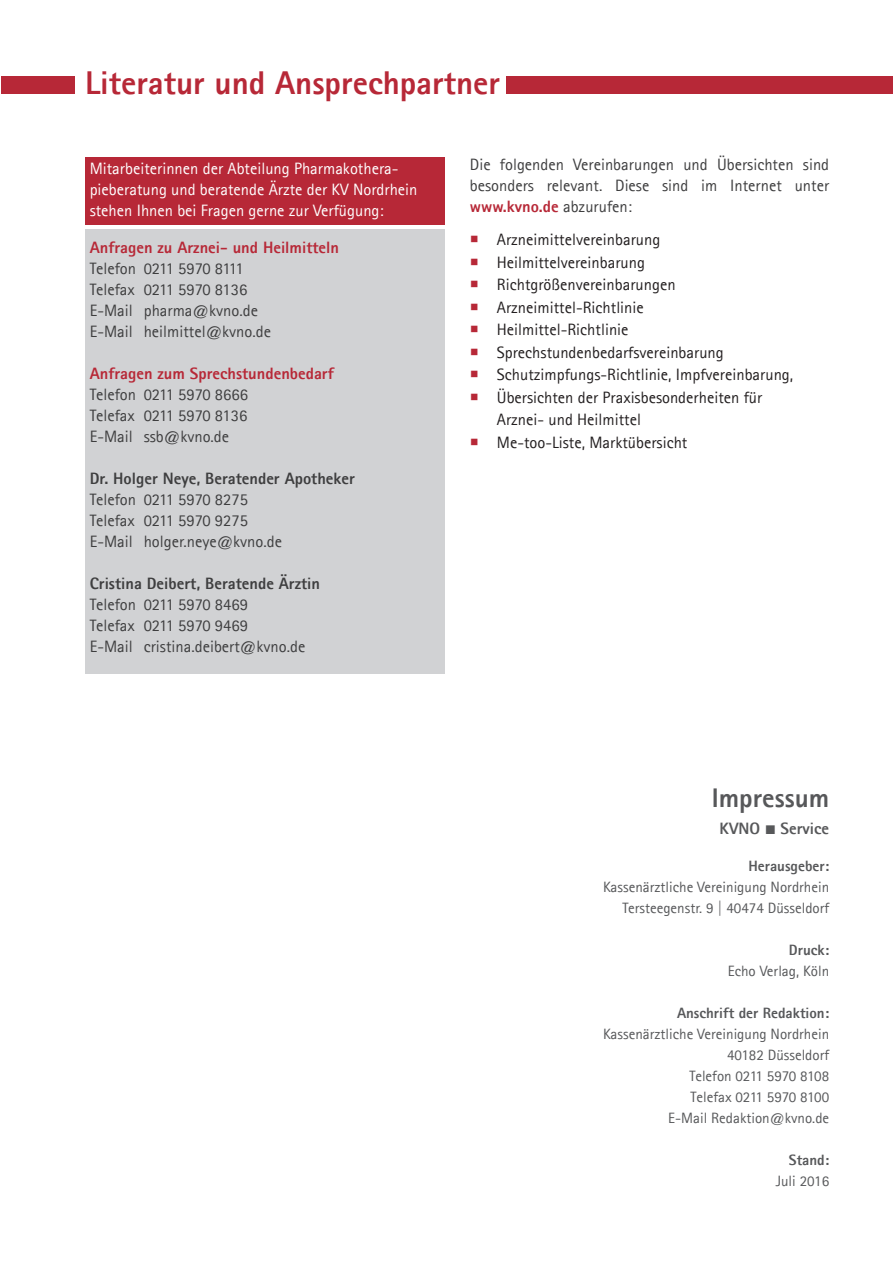
<style>
.page{position:relative;width:893px;height:1263px;background:#fff}
.page>*{position:absolute;margin:0;border:0;box-sizing:border-box;transform-origin:0 0}
.Seitenüberschrift_22{font:800 33px "Agfa Rotis Sans Serif";color:#b72837}
.t1{font:800 27px "Agfa Rotis Sans Serif";color:#57585a}
._11_14_Fließtext{font:16.5px/21px "Agfa Rotis Sans Serif";color:#3e3e3f;text-align:justify}
.t2{font:16.5px/22.5px "Agfa Rotis Sans Serif";color:#231f20}
._11_14_Fließtext-2{font:16.5px/21px "Agfa Rotis Sans Serif";color:#fff}
._11_14_Fließtext-3{font:800 16.5px "Agfa Rotis Sans Serif";color:#3e3e3f}
._11_14_Fließtext-4{font:800 16.5px "Agfa Rotis Sans Serif";color:#b72837}
._11_14_Fließtext-5{font:16.5px "Agfa Rotis Sans Serif";letter-spacing:-.02em;color:#3e3e3f}
.t3{font:800 16.5px "Agfa Rotis Sans Serif";color:#57585a}
.t4{font:15px "Agfa Rotis Sans Serif";color:#57585a}
.t5{font:800 15px "Agfa Rotis Sans Serif";color:#57585a}
.s1{font-weight:800;color:#b72837}
</style>
<div class="page">
<div style="left:506px;top:77px;width:387px;height:17px;background:#b72837"></div>
<div style="left:1px;top:77px;width:73px;height:17px;background:#b72837"></div>
<div style="left:85px;top:229px;width:360px;height:444px;background:#d1d2d4"></div>
<div style="left:85px;top:157px;width:360px;height:68px;background:#b72837"></div>
<p class="Seitenüberschrift_22" style="left:85px;top:62px;width:416px">Literatur und Ansprechpartner</p>
<p class="_11_14_Fließtext-2" style="left:90px;top:158px;width:329px">Mitarbeiterinnen der Abteilung Pharmakothera&shy;pieberatung und beratende Ärzte der KV Nordrhein stehen Ihnen bei Fragen gerne zur Verfügung:</p>
<p class="_11_14_Fließtext-4" style="left:90px;top:237px;width:251px">Anfragen zu Arznei- und Heilmitteln</p>
<p class="_11_14_Fließtext-5" style="left:90px;top:259px;width:155px">Telefon 0211 5970 8111</p>
<p class="_11_14_Fließtext" style="left:90px;top:279px;width:159px">Telefax 0211 5970 8136</p>
<p class="_11_14_Fließtext" style="left:90px;top:300px;width:170px">E-Mail pharma@kvno.de</p>
<p class="_11_14_Fließtext" style="left:90px;top:321px;width:183px">E-Mail heilmittel@kvno.de</p>
<p class="_11_14_Fließtext-4" style="left:90px;top:363px;width:246px">Anfragen zum Sprechstundenbedarf</p>
<p class="_11_14_Fließtext" style="left:90px;top:384px;width:160px">Telefon 0211 5970 8666</p>
<p class="_11_14_Fließtext" style="left:90px;top:405px;width:159px">Telefax 0211 5970 8136</p>
<p class="_11_14_Fließtext" style="left:90px;top:426px;width:141px">E-Mail ssb@kvno.de</p>
<p class="_11_14_Fließtext-3" style="left:90px;top:468px;width:267px">Dr. Holger Neye, Beratender Apotheker</p>
<p class="_11_14_Fließtext" style="left:90px;top:489px;width:160px">Telefon 0211 5970 8275</p>
<p class="_11_14_Fließtext" style="left:90px;top:510px;width:160px">Telefax 0211 5970 9275</p>
<p class="_11_14_Fließtext" style="left:90px;top:531px;width:194px">E-Mail holger.neye@kvno.de</p>
<p class="_11_14_Fließtext-3" style="left:90px;top:573px;width:232px">Cristina Deibert, Beratende Ärztin</p>
<p class="_11_14_Fließtext" style="left:90px;top:594px;width:160px">Telefon 0211 5970 8469</p>
<p class="_11_14_Fließtext" style="left:90px;top:615px;width:160px">Telefax 0211 5970 9469</p>
<p class="_11_14_Fließtext" style="left:90px;top:636px;width:217px">E-Mail cristina.deibert@kvno.de</p>
<p class="_11_14_Fließtext" style="left:470px;top:154px;width:361px">Die folgenden Vereinbarungen und Übersichten sind besonders relevant. Diese sind im Internet unter <span class="s1">www.kvno.de</span> abzurufen:</p>
<p class="t2" style="left:497px;top:228px;width:165px">Arzneimittelvereinbarung</p>
<p class="t2" style="left:497px;top:251px;width:150px">Heilmittelvereinbarung</p>
<p class="t2" style="left:497px;top:273px;width:180px">Richtgrößenvereinbarungen</p>
<p class="t2" style="left:497px;top:296px;width:148px">Arzneimittel-Richtlinie</p>
<p class="t2" style="left:497px;top:318px;width:133px">Heilmittel-Richtlinie</p>
<p class="t2" style="left:497px;top:341px;width:228px">Sprechstundenbedarfsvereinbarung</p>
<p class="t2" style="left:497px;top:363px;width:298px">Schutzimpfungs-Richtlinie, Impfvereinbarung,</p>
<p class="t2" style="left:497px;top:386px;width:267px">Übersichten der Praxisbesonderheiten für<br>Arznei- und Heilmittel</p>
<p class="t2" style="left:497px;top:431px;width:192px">Me-too-Liste, Marktübersicht</p>
<p class="t1" style="left:712px;top:781px;width:119px">Impressum</p>
<p class="t3" style="left:719px;top:818px;width:111px">KVNO Service</p>
<p class="t5" style="left:748px;top:856px;width:82px">Herausgeber:</p>
<p class="t4" style="left:603px;top:878px;width:228px">Kassenärztliche Vereinigung Nordrhein</p>
<p class="t4" style="left:622px;top:899px;width:208px">Tersteegenstr. 9 | 40474 Düsseldorf</p>
<p class="t5" style="left:789px;top:940px;width:42px">Druck:</p>
<p class="t4" style="left:728px;top:962px;width:103px">Echo Verlag, Köln</p>
<p class="t5" style="left:677px;top:1003px;width:154px">Anschrift der Redaktion:</p>
<p class="t4" style="left:603px;top:1025px;width:228px">Kassenärztliche Vereinigung Nordrhein</p>
<p class="t4" style="left:727px;top:1046px;width:104px">40182 Düsseldorf</p>
<p class="t4" style="left:689px;top:1067px;width:141px">Telefon 0211 5970 8108</p>
<p class="t4" style="left:691px;top:1088px;width:140px">Telefax 0211 5970 8100</p>
<p class="t4" style="left:668px;top:1109px;width:163px">E-Mail Redaktion@kvno.de</p>
<p class="t5" style="left:789px;top:1150px;width:42px">Stand:</p>
<p class="t4" style="left:776px;top:1172px;width:55px">Juli 2016</p>
</div>
